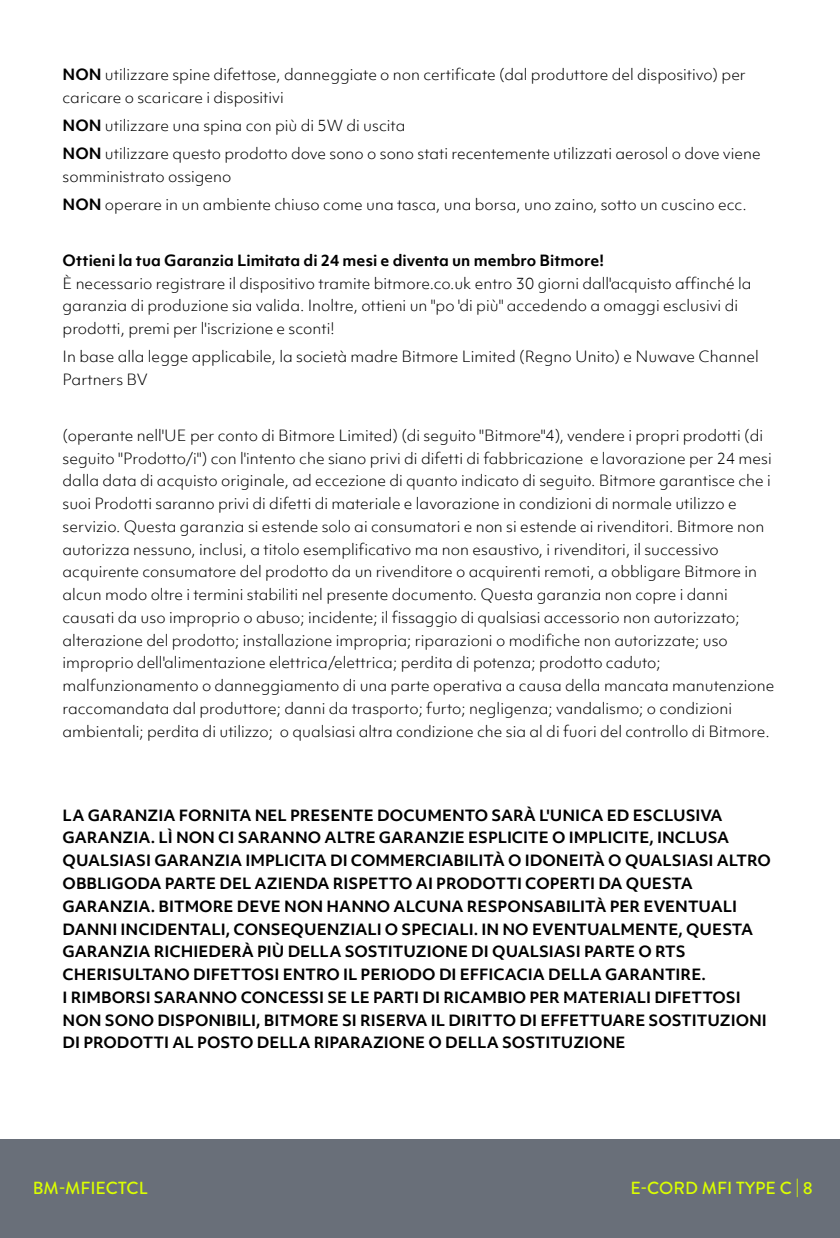
<style>
.page{position:relative;width:840px;height:1238px;background:#fff}
.page>*{position:absolute;margin:0;border:0;box-sizing:border-box;transform-origin:0 0}
.t1{font:500 17.5px "Brandon Grotesque";color:#dbff01}
.t2{font:300 14.88px/22.8px "Objektiv Mk 1";color:#000}
.t3{font:700 14.88px/22.8px "Objektiv Mk 1";color:#000}
.s1{font-weight:700}
</style>
<div class="page">
<div style="left:0;top:1139px;width:840px;height:98px;background:#696f79"></div>
<p class="t2" style="left:63px;top:63px;width:685px"><span class="s1">NON</span> utilizzare spine difettose, danneggiate o non certificate (dal produttore del dispositivo) per caricare o scaricare i dispositivi</p>
<p class="t2" style="left:63px;top:111px;width:700px;line-height:28px"><span class="s1">NON</span> utilizzare una spina con più di 5W di uscita<br><span class="s1">NON</span> utilizzare questo prodotto dove sono o sono stati recentemente utilizzati aerosol o dove viene</p>
<p class="t2" style="left:63px;top:162px;width:686px;line-height:28px">somministrato ossigeno<br><span class="s1">NON</span> operare in un ambiente chiuso come una tasca, una borsa, uno zaino, sotto un cuscino ecc.</p>
<p class="t3" style="left:63px;top:248px;width:543px">Ottieni la tua Garanzia Limitata di 24 mesi e diventa un membro Bitmore!</p>
<p class="t2" style="left:63px;top:271px;width:690px">È necessario registrare il dispositivo tramite bitmore.co.uk entro 30 giorni dall'acquisto affinché la garanzia di produzione sia valida. Inoltre, ottieni un "po 'di più" accedendo a omaggi esclusivi di prodotti, premi per l'iscrizione e sconti!</p>
<p class="t2" style="left:63px;top:345px;width:698px">In base alla legge applicabile, la società madre Bitmore Limited (Regno Unito) e Nuwave Channel<br>Partners BV</p>
<p class="t2" style="left:63px;top:424px;width:713px">(operante nell'UE per conto di Bitmore Limited) (di seguito "Bitmore"4), vendere i propri prodotti (di seguito "Prodotto/i") con l'intento che siano privi di difetti di fabbricazione e lavorazione per 24 mesi dalla data di acquisto originale, ad eccezione di quanto indicato di seguito. Bitmore garantisce che i suoi Prodotti saranno privi di difetti di materiale e lavorazione in condizioni di normale utilizzo e servizio. Questa garanzia si estende solo ai consumatori e non si estende ai rivenditori. Bitmore non autorizza nessuno, inclusi, a titolo esemplificativo ma non esaustivo, i rivenditori, il successivo acquirente consumatore del prodotto da un rivenditore o acquirenti remoti, a obbligare Bitmore in alcun modo oltre i termini stabiliti nel presente documento. Questa garanzia non copre i danni causati da uso improprio o abuso; incidente; il fissaggio di qualsiasi accessorio non autorizzato; alterazione del prodotto; installazione impropria; riparazioni o modifiche non autorizzate; uso improprio dell'alimentazione elettrica/elettrica; perdita di potenza; prodotto caduto; malfunzionamento o danneggiamento di una parte operativa a causa della mancata manutenzione raccomandata dal produttore; danni da trasporto; furto; negligenza; vandalismo; o condizioni ambientali; perdita di utilizzo; o qualsiasi altra condizione che sia al di fuori del controllo di Bitmore.</p>
<p class="t3" style="left:63px;top:803px;width:710px">LA GARANZIA FORNITA NEL PRESENTE DOCUMENTO SARÀ L'UNICA ED ESCLUSIVA GARANZIA. LÌ NON CI SARANNO ALTRE GARANZIE ESPLICITE O IMPLICITE, INCLUSA QUALSIASI GARANZIA IMPLICITA DI COMMERCIABILITÀ O IDONEITÀ O QUALSIASI ALTRO OBBLIGODA PARTE DEL AZIENDA RISPETTO AI PRODOTTI COPERTI DA QUESTA GARANZIA. BITMORE DEVE NON HANNO ALCUNA RESPONSABILITÀ PER EVENTUALI DANNI INCIDENTALI, CONSEQUENZIALI O SPECIALI. IN NO EVENTUALMENTE, QUESTA GARANZIA RICHIEDERÀ PIÙ DELLA SOSTITUZIONE DI QUALSIASI PARTE O RTS CHERISULTANO DIFETTOSI ENTRO IL PERIODO DI EFFICACIA DELLA GARANTIRE.<br>I RIMBORSI SARANNO CONCESSI SE LE PARTI DI RICAMBIO PER MATERIALI DIFETTOSI NON SONO DISPONIBILI, BITMORE SI RISERVA IL DIRITTO DI EFFETTUARE SOSTITUZIONI DI PRODOTTI AL POSTO DELLA RIPARAZIONE O DELLA SOSTITUZIONE</p>
<p class="t1" style="left:33px;top:1175px;width:116px">BM-MFIECTCL</p>
<p class="t1" style="left:631px;top:1175px;width:184px">E-CORD MFI TYPE C | 8</p>
</div>
